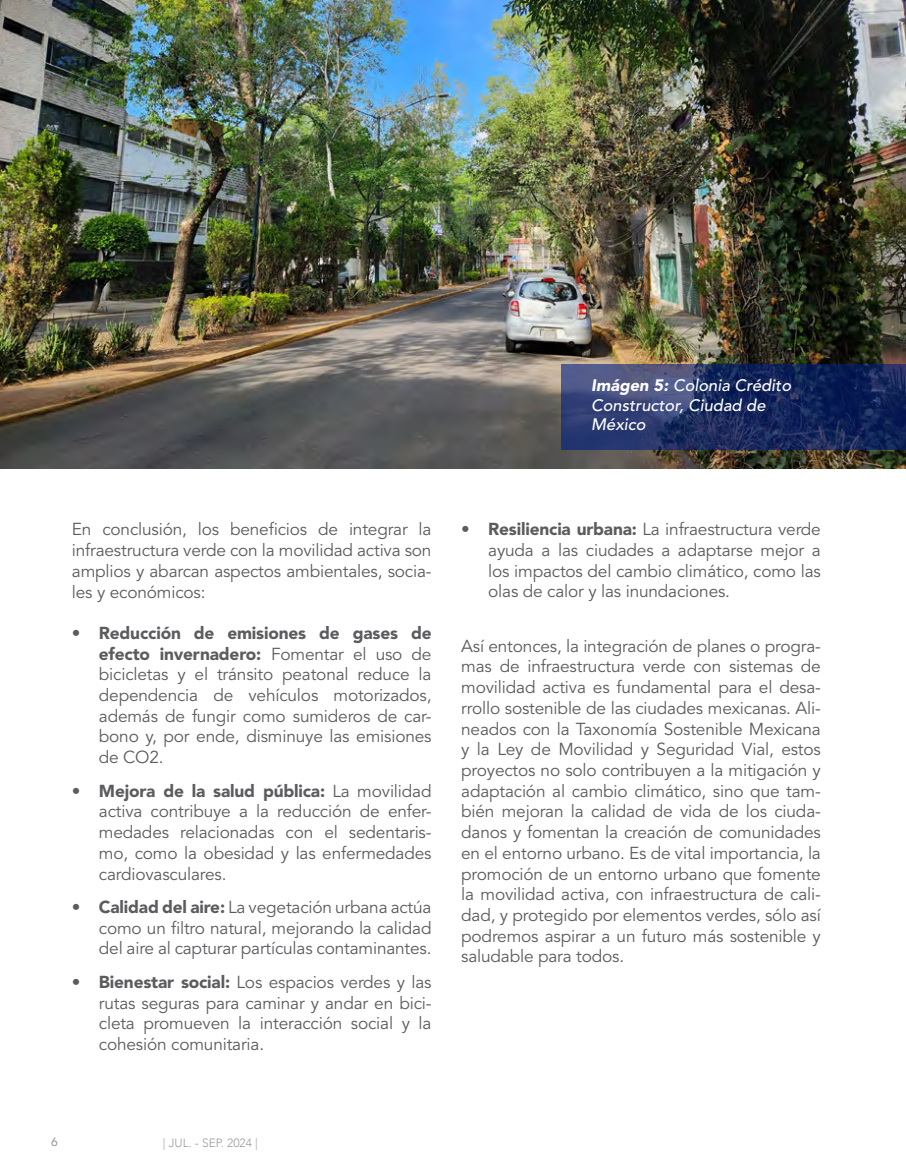
<style>
.page{position:relative;width:906px;height:1170px;background:#fff}
.page>*{position:absolute;margin:0;border:0;box-sizing:border-box;transform-origin:0 0}
.t1{font:17.25px/20.7px "Avenir LT Std";letter-spacing:-.01em;color:#5c5b5f;text-align:justify}
.t2{font:italic 500 16.5px/19.8px "Avenir LT Std";color:#fff}
.t3{font:300 12px "Avenir";color:#9d9ba0}
.t4{font:500 12px "Avenir";color:#9d9ba0}
.s1{font-weight:900}
</style>
<div class="page">
<img style="left:0;top:0;width:906px;height:468px">
<svg style="left:561px;top:364px;width:345px;height:86px;background:#223265"></svg>
<p class="t2" style="left:591px;top:375px;width:201px"><span class="s1">Imágen 5:</span> Colonia Crédito<br>Constructor, Ciudad de<br>México</p>
<p class="t1" style="left:72px;top:519px;width:361px">En conclusión, los beneficios de integrar la infraestructura verde con la movilidad activa son amplios y abarcan aspectos ambientales, socia&shy;les y económicos:</p>
<p class="t1" style="left:99px;top:623px;width:334px;text-indent:-27px"><span class="s1">• Reducción de emisiones de gases de efecto invernadero:</span> Fomentar el uso de bicicletas y el tránsito peatonal reduce la dependencia de vehículos motorizados, además de fungir como sumideros de car&shy;bono y, por ende, disminuye las emisiones de CO2.</p>
<p class="t1" style="left:99px;top:780px;width:334px;text-indent:-27px"><span class="s1">• Mejora de la salud pública:</span> La movilidad activa contribuye a la reducción de enfer&shy;medades relacionadas con el sedentaris&shy;mo, como la obesidad y las enfermedades cardiovasculares.</p>
<p class="t1" style="left:99px;top:897px;width:334px;text-indent:-27px"><span class="s1">• Calidad del aire:</span> La vegetación urbana actúa como un filtro natural, mejorando la calidad del aire al capturar partículas contaminantes.</p>
<p class="t1" style="left:99px;top:971px;width:334px;text-indent:-27px"><span class="s1">• Bienestar social:</span> Los espacios verdes y las rutas seguras para caminar y andar en bici&shy;cleta promueven la interacción social y la cohesión comunitaria.</p>
<p class="t1" style="left:488px;top:519px;width:334px;text-indent:-27px"><span class="s1">• Resiliencia urbana:</span> La infraestructura verde ayuda a las ciudades a adaptarse mejor a los impactos del cambio climático, como las olas de calor y las inundaciones.</p>
<p class="t1" style="left:461px;top:635px;width:361px">Así entonces, la integración de planes o progra&shy;mas de infraestructura verde con sistemas de movilidad activa es fundamental para el desa&shy;rrollo sostenible de las ciudades mexicanas. Ali&shy;neados con la Taxonomía Sostenible Mexicana y la Ley de Movilidad y Seguridad Vial, estos proyectos no solo contribuyen a la mitigación y adaptación al cambio climático, sino que tam&shy;bién mejoran la calidad de vida de los ciuda&shy;danos y fomentan la creación de comunidades en el entorno urbano. Es de vital importancia, la promoción de un entorno urbano que fomente la movilidad activa, con infraestructura de cali&shy;dad, y protegido por elementos verdes, sólo así podremos aspirar a un futuro más sostenible y saludable para todos.</p>
<p class="t4" style="left:51px;top:1131px;width:8px">6</p>
<p class="t3" style="left:163px;top:1135px;width:96px">| JUL. - SEP. 2024 |</p>
</div>
